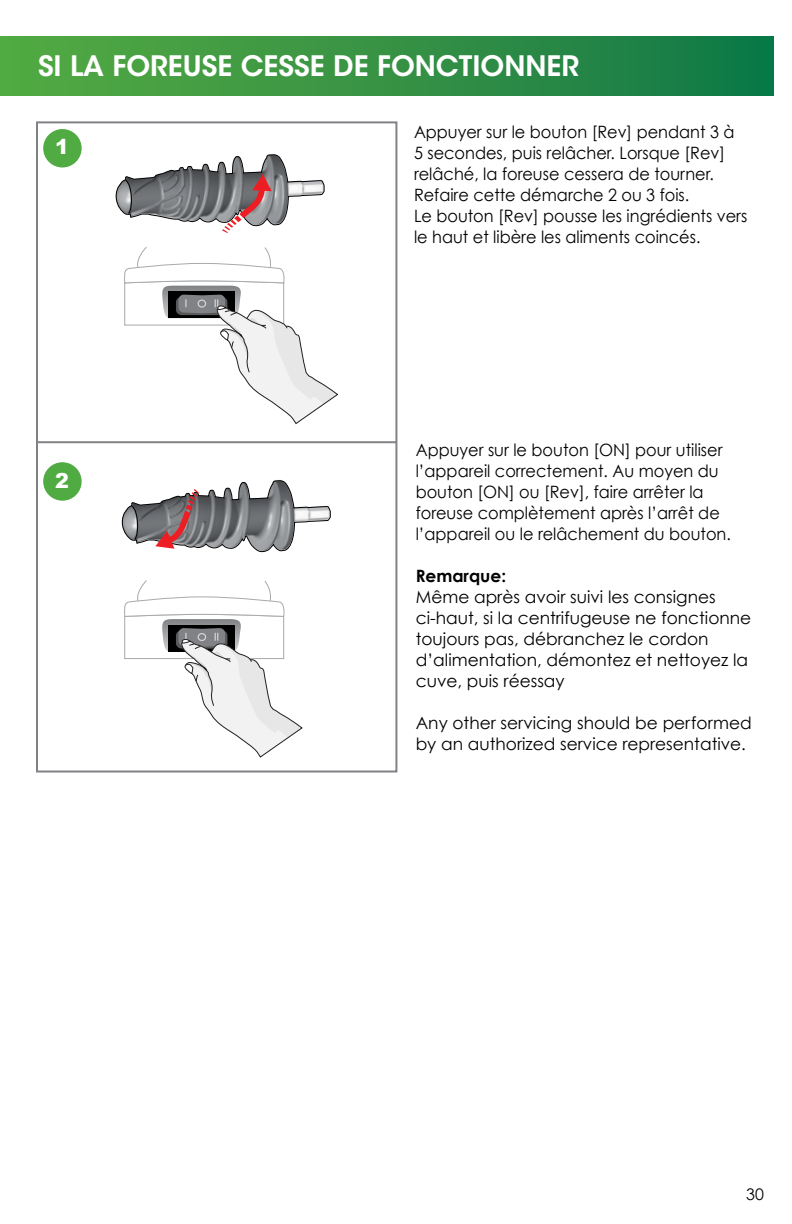
<style>
.page{position:relative;width:792px;height:1224px;background:#fff}
.page>*{position:absolute;margin:0;border:0;box-sizing:border-box;transform-origin:0 0}
.t1{font:600 28px "ITC Avant Garde Std";color:#fff}
.t2{font:900 20.6px "Arial";color:#fff}
.t3{font:17px/21px "Century Gothic";color:#000;scale:.95 1}
.t4{font:17px/21px "Century Gothic";color:#000}
.t5{font:700 17px "Century Gothic";color:#000}
.t6{font:16px "Century Gothic";color:#000}
</style>
<div class="page">
<div style="left:0;top:36px;width:774px;height:59px;background:linear-gradient(to right,#57ab42,#107847)"></div>
<div style="left:36px;top:121px;width:361px;height:652px;border:2px solid #808285"></div>
<hr style="left:36px;top:441px;width:360px;height:2px;background:#808285">
<div style="left:43px;top:462px;width:39px;height:39px;background:#50ab42;border-radius:50%"></div>
<div style="left:43px;top:129px;width:39px;height:38px;background:#50ab42;border-radius:50%"></div>
<svg style="left:116px;top:154px;width:209px;height:79px"></svg>
<svg style="left:122px;top:480px;width:209px;height:72px"></svg>
<svg style="left:124px;top:247px;width:214px;height:177px"></svg>
<svg style="left:124px;top:580px;width:178px;height:177px"></svg>
<h1 class="t1" style="left:38px;top:48px;width:543px">SI LA FOREUSE CESSE DE FONCTIONNER</h1>
<p class="t2" style="left:55px;top:132px;width:15px">1</p>
<p class="t2" style="left:55px;top:466px;width:15px">2</p>
<p class="t3" style="left:414px;top:121px;width:352px">Appuyer sur le bouton [Rev] pendant 3 à 5 secondes, puis relâcher. Lorsque [Rev] relâché, la foreuse cessera de tourner.<br>Refaire cette démarche 2 ou 3 fois.<br>Le bouton [Rev] pousse les ingrédients vers le haut et libère les aliments coincés.</p>
<p class="t3" style="left:416px;top:439px;width:333px">Appuyer sur le bouton [ON] pour utiliser l’appareil correctement. Au moyen du bouton [ON] ou [Rev], faire arrêter la foreuse complètement après l’arrêt de l’appareil ou le relâchement du bouton.</p>
<p class="t5" style="left:416px;top:565px;width:92px">Remarque:</p>
<p class="t4" style="left:416px;top:586px;width:337px">Même après avoir suivi les consignes ci-haut, si la centrifugeuse ne fonctionne toujours pas, débranchez le cordon d’alimentation, démontez et nettoyez la cuve, puis réessay</p>
<p class="t4" style="left:416px;top:712px;width:338px">Any other servicing should be performed by an authorized service representative.</p>
<p class="t6" style="left:746px;top:1184px;width:19px">30</p>
</div>
